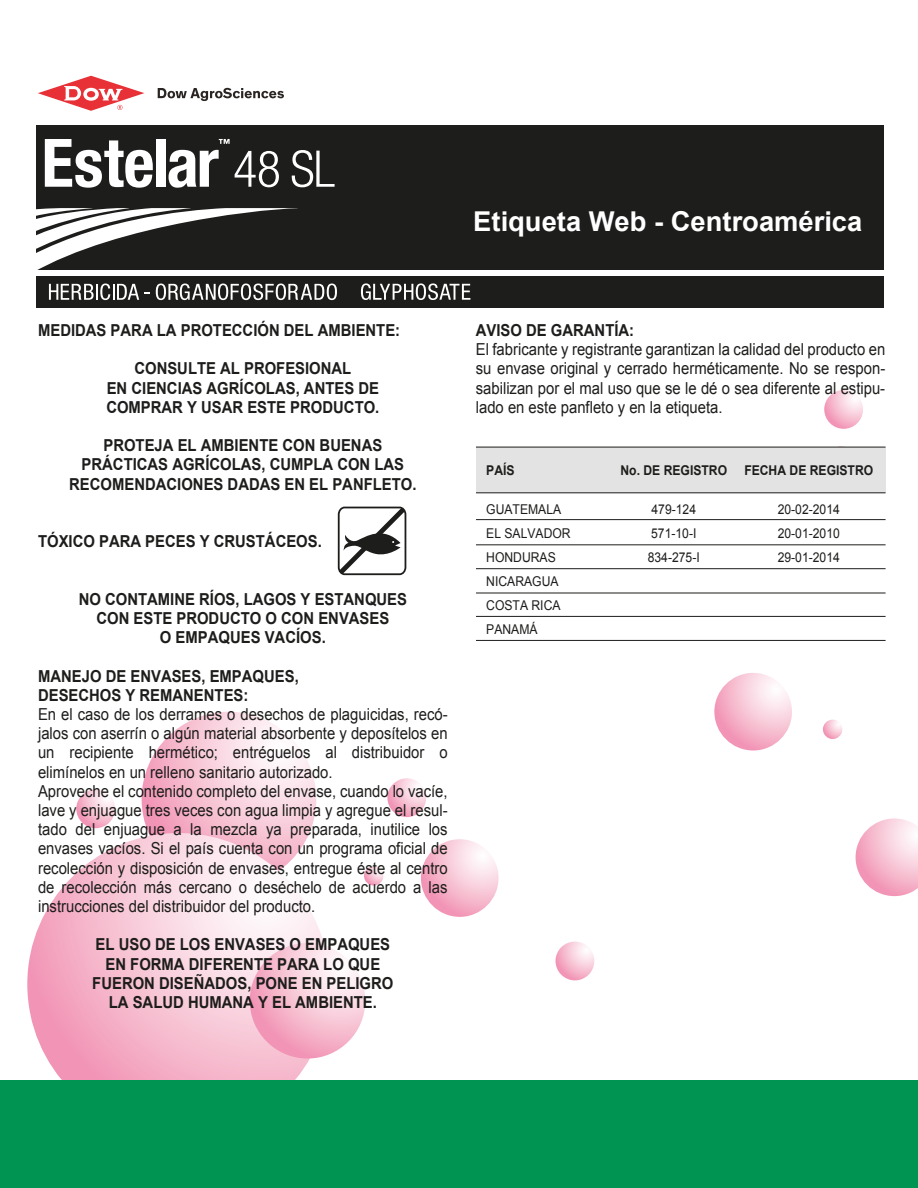
<style>
.page{position:relative;width:918px;height:1188px;background:#fff}
.page>*{position:absolute;margin:0;border:0;box-sizing:border-box;transform-origin:0 0}
.t1{font:700 27.3px "Arial";color:#fff}
.t2{font:16.5px/19.2px "Arial";color:#1d1d1b;scale:.9 1}
.t3{font:700 16.5px/19.2px "Arial";color:#1d1d1b;text-align:center;scale:.9 1}
.t4{font:13.5px/24px "Arial";color:#1d1d1b;scale:.9 1}
.t5{font:700 13.5px "Arial";color:#1d1d1b;scale:.9 1}
</style>
<div class="page">
<svg style="left:142px;top:712px;width:174px;height:174px;background:#f8cbda"></svg>
<svg style="left:27px;top:833px;width:303px;height:302px;background:#f6c6d6"></svg>
<svg style="left:250px;top:943px;width:115px;height:116px;background:#f7c3d4"></svg>
<svg style="left:421px;top:839px;width:78px;height:78px;background:#f7c4d5"></svg>
<svg style="left:714px;top:673px;width:78px;height:78px;background:#f7c4d5"></svg>
<svg style="left:856px;top:818px;width:62px;height:78px"></svg>
<svg style="left:387px;top:778px;width:39px;height:39px"></svg>
<svg style="left:556px;top:942px;width:38px;height:38px"></svg>
<svg style="left:76px;top:789px;width:39px;height:39px"></svg>
<svg style="left:824px;top:390px;width:39px;height:39px"></svg>
<div style="left:832px;top:446px;width:19px;height:19px;background:#9c8b90;border-radius:50%"></div>
<svg style="left:823px;top:720px;width:19px;height:19px"></svg>
<svg style="left:364px;top:866px;width:19px;height:20px"></svg>
<div style="left:476px;top:447px;width:410px;height:46px;background:#e3e3e3"></div>
<hr style="left:476px;top:447px;width:410px;height:1px;background:#1d1d1b">
<hr style="left:476px;top:493px;width:410px;height:1px;background:#1d1d1b">
<hr style="left:476px;top:519px;width:410px;height:1px;background:#1d1d1b">
<hr style="left:476px;top:545px;width:410px;height:1px;background:#1d1d1b">
<hr style="left:476px;top:568px;width:410px;height:1px;background:#1d1d1b">
<hr style="left:476px;top:593px;width:410px;height:1px;background:#1d1d1b">
<hr style="left:476px;top:616px;width:410px;height:1px;background:#1d1d1b">
<hr style="left:476px;top:640px;width:410px;height:1px;background:#1d1d1b">
<svg style="left:338px;top:507px;width:68px;height:68px"></svg>
<div style="left:0;top:1081px;width:918px;height:107px;background:#009453"></div>
<div style="left:37px;top:125px;width:847px;height:182px;background:#1d1d1b"></div>
<div style="left:36px;top:270px;width:852px;height:6px;background:#fff"></div>
<svg style="left:158px;top:88px;width:126px;height:13px"></svg>
<svg style="left:38px;top:76px;width:106px;height:35px"></svg>
<svg style="left:36px;top:208px;width:301px;height:92px"></svg>
<svg style="left:361px;top:283px;width:109px;height:17px"></svg>
<svg style="left:45px;top:139px;width:108px;height:49px"></svg>
<div style="left:156px;top:139px;width:9px;height:48px;background:#fff"></div>
<svg style="left:169px;top:150px;width:50px;height:38px"></svg>
<svg style="left:219px;top:139px;width:11px;height:5px"></svg>
<svg style="left:235px;top:151px;width:44px;height:36px"></svg>
<svg style="left:292px;top:150px;width:43px;height:37px"></svg>
<h1 class="t1" style="left:473px;top:203px;width:391px">Etiqueta Web - Centroamérica</h1>
<p class="t3" style="left:38px;top:321px;width:404px">MEDIDAS PARA LA PROTECCIÓN DEL AMBIENTE:</p>
<p class="t3" style="left:106px;top:359px;width:305px">CONSULTE AL PROFESIONAL<br>EN CIENCIAS AGRÍCOLAS, ANTES DE<br>COMPRAR Y USAR ESTE PRODUCTO.</p>
<p class="t3" style="left:69px;top:436px;width:387px">PROTEJA EL AMBIENTE CON BUENAS<br>PRÁCTICAS AGRÍCOLAS, CUMPLA CON LAS<br>RECOMENDACIONES DADAS EN EL PANFLETO.</p>
<p class="t3" style="left:38px;top:532px;width:317px">TÓXICO PARA PECES Y CRUSTÁCEOS.</p>
<p class="t3" style="left:79px;top:590px;width:366px">NO CONTAMINE RÍOS, LAGOS Y ESTANQUES<br>CON ESTE PRODUCTO O CON ENVASES<br>O EMPAQUES VACÍOS.</p>
<p class="t3" style="left:38px;top:667px;width:291px;text-align:left">MANEJO DE ENVASES, EMPAQUES,<br>DESECHOS Y REMANENTES:</p>
<p class="t2" style="left:38px;top:705px;width:457px">En el caso de los derrames o desechos de plaguicidas, recó&shy;jalos con aserrín o algún material absorbente y deposítelos en un recipiente hermético; entréguelos al distribuidor o elimínelos en un relleno sanitario autorizado.<br>Aproveche el contenido completo del envase, cuando lo vacíe, lave y enjuague tres veces con agua limpia y agregue el resul&shy;tado del enjuague a la mezcla ya preparada, inutilice los envases vacíos. Si el país cuenta con un programa oficial de recolección y disposición de envases, entregue éste al centro de recolección más cercano o deséchelo de acuerdo a las instrucciones del distribuidor del producto.</p>
<p class="t3" style="left:92px;top:936px;width:336px">EL USO DE LOS ENVASES O EMPAQUES<br>EN FORMA DIFERENTE PARA LO QUE<br>FUERON DISEÑADOS, PONE EN PELIGRO<br>LA SALUD HUMANA Y EL AMBIENTE.</p>
<p class="t3" style="left:476px;top:321px;width:178px">AVISO DE GARANTÍA:</p>
<p class="t2" style="left:476px;top:340px;width:456px;text-align:justify">El fabricante y registrante garantizan la calidad del producto en su envase original y cerrado herméticamente. No se respon&shy;sabilizan por el mal uso que se le dé o sea diferente al estipu&shy;lado en este panfleto y en la etiqueta.</p>
<p class="t5" style="left:486px;top:461px;width:33px">PAÍS</p>
<p class="t5" style="left:620px;top:461px;width:120px">No. DE REGISTRO</p>
<p class="t5" style="left:744px;top:461px;width:145px">FECHA DE REGISTRO</p>
<p class="t4" style="left:486px;top:498px;width:85px">GUATEMALA</p>
<p class="t4" style="left:652px;top:498px;width:51px">479-124</p>
<p class="t4" style="left:778px;top:498px;width:71px">20-02-2014</p>
<p class="t4" style="left:486px;top:522px;width:95px">EL SALVADOR</p>
<p class="t4" style="left:651px;top:522px;width:52px">571-10-I</p>
<p class="t4" style="left:778px;top:522px;width:71px">20-01-2010</p>
<p class="t4" style="left:486px;top:546px;width:79px">HONDURAS</p>
<p class="t4" style="left:648px;top:546px;width:59px">834-275-I</p>
<p class="t4" style="left:778px;top:546px;width:71px">29-01-2014</p>
<p class="t4" style="left:486px;top:570px;width:84px">NICARAGUA<br>COSTA RICA<br>PANAMÁ</p>
</div>
